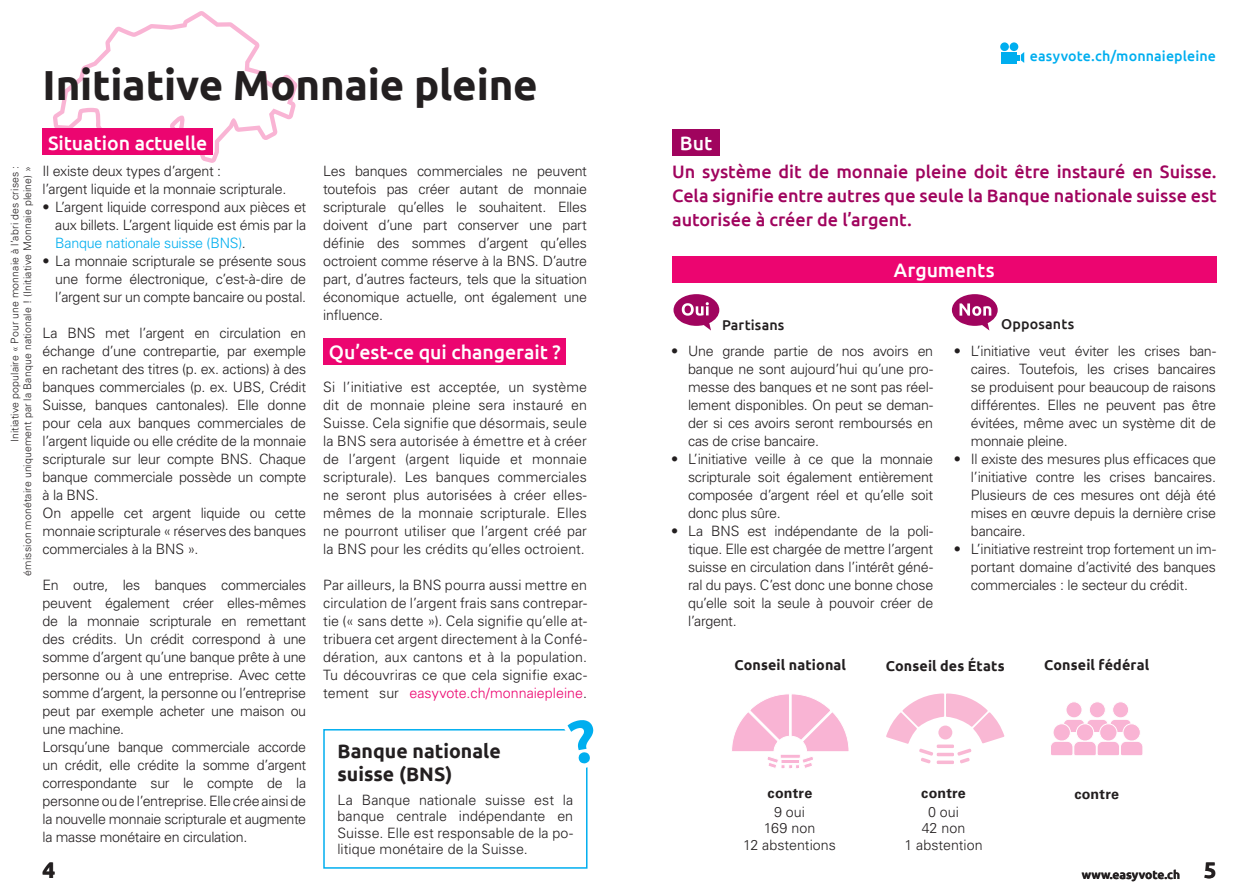
<style>
.page{position:relative;width:1259px;height:893px;background:#fff}
.page>*{position:absolute;margin:0;border:0;box-sizing:border-box;transform-origin:0 0}
.Kurztitel{font:700 42px "Ubuntu";letter-spacing:-.005em;color:#231f20}
.t1{font:700 22.5px "Ubuntu";color:#231f20}
.Untertitel{font:500 19.5px "Ubuntu";letter-spacing:-.005em;color:#fff}
.Titel_Infobox{font:700 19.5px "Ubuntu";color:#231f20}
.Ziel{font:500 18px/24px "Ubuntu";color:#a0045e;text-align:justify}
.Fliesstext{font:300 14.25px/18px "Univers LT Std";letter-spacing:-.02em;color:#231f20;text-align:justify}
.Infobox_Text{font:300 14.25px/16.5px "Univers LT Std";color:#231f20;text-align:justify}
.Regierung_GegnerInne{font:700 14.25px "Ubuntu";letter-spacing:.01em;color:#231f20}
.Regierungsmeinung_Ja{font:300 14.25px "Univers LT Std";color:#231f20}
.Links{font:500 14.25px "Ubuntu";letter-spacing:.01em;color:#00aeef}
.Regierung_GegnerInne-2{font:500 14.25px "Ubuntu";letter-spacing:.01em;color:#231f20}
.dafür_dagegen{font:700 14.25px "Univers LT Std";letter-spacing:.015em;color:#231f20}
.t2{font:700 12px "Ubuntu";color:#231f20}
.Offizieller_Titel{font:300 10.5px/12.6px "Univers LT Std";letter-spacing:.015em;color:#231f20;text-align:right}
.s1{color:#00aeef}
.s2{color:#ec0570}
</style>
<div class="page">
<svg style="left:53px;top:11px;width:245px;height:152px"></svg>
<div style="left:672px;top:129px;width:48px;height:27px;background:#a0045e"></div>
<svg style="left:952px;top:294px;width:45px;height:37px"></svg>
<div style="left:672px;top:256px;width:544px;height:26px;background:#ec0570"></div>
<svg style="left:732px;top:694px;width:117px;height:75px"></svg>
<svg style="left:886px;top:693px;width:118px;height:71px"></svg>
<svg style="left:673px;top:294px;width:46px;height:37px"></svg>
<div style="left:43px;top:129px;width:170px;height:26px;background:#ec0570"></div>
<div style="left:323px;top:338px;width:243px;height:26px;background:#ec0570"></div>
<svg style="left:1066px;top:702px;width:16px;height:16px"></svg>
<div style="left:1065px;top:701px;width:17px;height:17px;border:1px solid #fff;border-radius:50%"></div>
<svg style="left:1089px;top:702px;width:16px;height:16px"></svg>
<div style="left:1089px;top:701px;width:16px;height:17px;border:1px solid #fff;border-radius:50%"></div>
<svg style="left:1112px;top:702px;width:16px;height:16px"></svg>
<div style="left:1112px;top:701px;width:17px;height:17px;border:1px solid #fff;border-radius:50%"></div>
<svg style="left:1064px;top:720px;width:67px;height:12px"></svg>
<svg style="left:1053px;top:724px;width:17px;height:17px"></svg>
<div style="left:1052px;top:723px;width:18px;height:18px;border:1px solid #fff;border-radius:50%"></div>
<svg style="left:1076px;top:723px;width:18px;height:18px"></svg>
<svg style="left:1099px;top:723px;width:18px;height:18px"></svg>
<svg style="left:1123px;top:724px;width:17px;height:17px"></svg>
<div style="left:1122px;top:723px;width:18px;height:18px;border:1px solid #fff;border-radius:50%"></div>
<svg style="left:1051px;top:742px;width:92px;height:14px"></svg>
<div style="left:1002px;top:52px;width:15px;height:11px;background:#00aeef"></div>
<svg style="left:1017px;top:52px;width:7px;height:11px"></svg>
<div style="left:1009px;top:42px;width:9px;height:9px;background:#00aeef;border-radius:50%"></div>
<div style="left:1000px;top:42px;width:9px;height:9px;background:#00aeef;border-radius:50%"></div>
<div style="left:323px;top:729px;width:264px;height:140px;border:2px solid #00aeef"></div>
<svg style="left:556px;top:729px;width:32px;height:121px"></svg>
<p class="Kurztitel" style="left:43px;top:59px;width:497px">Initiative Monnaie pleine</p>
<p class="Links" style="left:1029px;top:47px;width:188px">easyvote.ch/monnaiepleine</p>
<p class="Offizieller_Titel" style="left:8px;top:575px;width:411px;rotate:-90deg">Initiative populaire « Pour une monnaie à l’abri des crises :<br>émission monétaire uniquement par la Banque nationale ! (Initiative Monnaie pleine) »</p>
<p class="Untertitel" style="left:48px;top:130px;width:161px">Situation actuelle</p>
<p class="Fliesstext" style="left:43px;top:162px;width:180px">Il existe deux types d’argent :</p>
<p class="Fliesstext" style="left:43px;top:180px;width:245px">l’argent liquide et la monnaie scripturale.</p>
<p class="Fliesstext" style="left:55px;top:198px;width:252px;text-indent:-13px">• L’argent liquide correspond aux pièces et aux billets. L’argent liquide est émis par la <span class="s1">Banque nationale suisse (BNS)</span>.</p>
<p class="Fliesstext" style="left:55px;top:252px;width:252px;text-indent:-13px">• La monnaie scripturale se présente sous une forme électronique, c’est-à-dire de l’argent sur un compte bancaire ou postal.</p>
<p class="Fliesstext" style="left:43px;top:324px;width:265px">La BNS met l’argent en circulation en échange d’une contrepartie, par exemple en rachetant des titres (p. ex. actions) à des banques commerciales (p. ex. UBS, Crédit Suisse, banques cantonales). Elle donne pour cela aux banques commerciales de l’argent liquide ou elle crédite de la monnaie scripturale sur leur compte BNS. Chaque banque commerciale possède un compte à la BNS.</p>
<p class="Fliesstext" style="left:43px;top:504px;width:265px">On appelle cet argent liquide ou cette monnaie scripturale « réserves des banques commerciales à la BNS ».</p>
<p class="Fliesstext" style="left:43px;top:576px;width:265px">En outre, les banques commerciales peuvent également créer elles-mêmes de la monnaie scripturale en remettant des crédits. Un crédit correspond à une somme d’argent qu’une banque prête à une personne ou à une entreprise. Avec cette somme d’argent, la personne ou l’entreprise peut par exemple acheter une maison ou une machine.</p>
<p class="Fliesstext" style="left:43px;top:738px;width:265px">Lorsqu’une banque commerciale accorde un crédit, elle crédite la somme d’argent correspondante sur le compte de la personne ou de l’entreprise. Elle crée ainsi de la nouvelle monnaie scripturale et augmente la masse monétaire en circulation.</p>
<p class="Fliesstext" style="left:323px;top:162px;width:265px">Les banques commerciales ne peuvent toutefois pas créer autant de monnaie scripturale qu’elles le souhaitent. Elles doivent d’une part conserver une part définie des sommes d’argent qu’elles octroient comme réserve à la BNS. D’autre part, d’autres facteurs, tels que la situation économique actuelle, ont également une influence.</p>
<p class="Untertitel" style="left:329px;top:339px;width:233px">Qu’est-ce qui changerait ?</p>
<p class="Fliesstext" style="left:323px;top:378px;width:265px">Si l’initiative est acceptée, un système dit de monnaie pleine sera instauré en Suisse. Cela signifie que désormais, seule la BNS sera autorisée à émettre et à créer de l’argent (argent liquide et monnaie scripturale). Les banques commerciales ne seront plus autorisées à créer elles&shy;mêmes de la monnaie scripturale. Elles ne pourront utiliser que l’argent créé par la BNS pour les crédits qu’elles octroient.</p>
<p class="Fliesstext" style="left:323px;top:576px;width:265px">Par ailleurs, la BNS pourra aussi mettre en circulation de l’argent frais sans contrepar&shy;tie (« sans dette »). Cela signifie qu’elle at&shy;tribuera cet argent directement à la Confé&shy;dération, aux cantons et à la population.<br>Tu découvriras ce que cela signifie exac&shy;tement sur <span class="s2">easyvote.ch/monnaiepleine</span>.</p>
<p class="Titel_Infobox" style="left:337px;top:740px;width:165px">Banque nationale</p>
<p class="Titel_Infobox" style="left:337px;top:762px;width:116px">suisse (BNS)</p>
<p class="Infobox_Text" style="left:337px;top:792px;width:237px">La Banque nationale suisse est la banque centrale indépendante en Suisse. Elle est responsable de la po&shy;litique monétaire de la Suisse.</p>
<p class="Untertitel" style="left:680px;top:131px;width:34px">But</p>
<p class="Ziel" style="left:672px;top:158px;width:546px">Un système dit de monnaie pleine doit être instauré en Suisse.<br>Cela signifie entre autres que seule la Banque nationale suisse est autorisée à créer de l’argent.</p>
<p class="Untertitel" style="left:894px;top:257px;width:102px">Arguments</p>
<p class="Regierung_GegnerInne-2" style="left:722px;top:316px;width:64px">Partisans</p>
<p class="Regierung_GegnerInne-2" style="left:1001px;top:315px;width:75px">Opposants</p>
<p class="Fliesstext" style="left:688px;top:342px;width:247px;text-indent:-17px">• Une grande partie de nos avoirs en banque ne sont aujourd’hui qu’une pro&shy;messe des banques et ne sont pas réel&shy;lement disponibles. On peut se deman&shy;der si ces avoirs seront remboursés en cas de crise bancaire.</p>
<p class="Fliesstext" style="left:688px;top:450px;width:247px;text-indent:-17px">• L’initiative veille à ce que la monnaie scripturale soit également entièrement composée d’argent réel et qu’elle soit donc plus sûre.</p>
<p class="Fliesstext" style="left:688px;top:522px;width:247px;text-indent:-17px">• La BNS est indépendante de la poli&shy;tique. Elle est chargée de mettre l’argent suisse en circulation dans l’intérêt géné&shy;ral du pays. C’est donc une bonne chose qu’elle soit la seule à pouvoir créer de l’argent.</p>
<p class="Fliesstext" style="left:971px;top:342px;width:247px;text-indent:-17px">• L’initiative veut éviter les crises ban&shy;caires. Toutefois, les crises bancaires se produisent pour beaucoup de raisons différentes. Elles ne peuvent pas être évitées, même avec un système dit de monnaie pleine.</p>
<p class="Fliesstext" style="left:971px;top:450px;width:247px;text-indent:-17px">• Il existe des mesures plus efficaces que l’initiative contre les crises bancaires.<br>Plusieurs de ces mesures ont déjà été mises en œuvre depuis la dernière crise bancaire.</p>
<p class="Fliesstext" style="left:971px;top:540px;width:247px;text-indent:-17px">• L’initiative restreint trop fortement un im&shy;portant domaine d’activité des banques commerciales : le secteur du crédit.</p>
<p class="Regierung_GegnerInne" style="left:734px;top:656px;width:113px">Conseil national</p>
<p class="Regierung_GegnerInne" style="left:886px;top:657px;width:120px">Conseil des États</p>
<p class="Regierung_GegnerInne" style="left:1044px;top:656px;width:107px">Conseil fédéral</p>
<p class="dafür_dagegen" style="left:767px;top:785px;width:46px">contre</p>
<p class="Regierungsmeinung_Ja" style="left:774px;top:803px;width:32px">9 oui</p>
<p class="Regierungsmeinung_Ja" style="left:763px;top:820px;width:53px">169 non</p>
<p class="Regierungsmeinung_Ja" style="left:743px;top:836px;width:94px">12 abstentions</p>
<p class="dafür_dagegen" style="left:921px;top:785px;width:46px">contre</p>
<p class="Regierungsmeinung_Ja" style="left:928px;top:803px;width:32px">0 oui</p>
<p class="Regierungsmeinung_Ja" style="left:921px;top:820px;width:45px">42 non</p>
<p class="Regierungsmeinung_Ja" style="left:904px;top:836px;width:80px">1 abstention</p>
<p class="dafür_dagegen" style="left:1074px;top:785px;width:46px">contre</p>
<p class="t1" style="left:43px;top:857px;width:14px">4</p>
<p class="t2" style="left:1081px;top:868px;width:100px">www.easyvote.ch</p>
<p class="t1" style="left:1203px;top:857px;width:14px">5</p>
</div>
